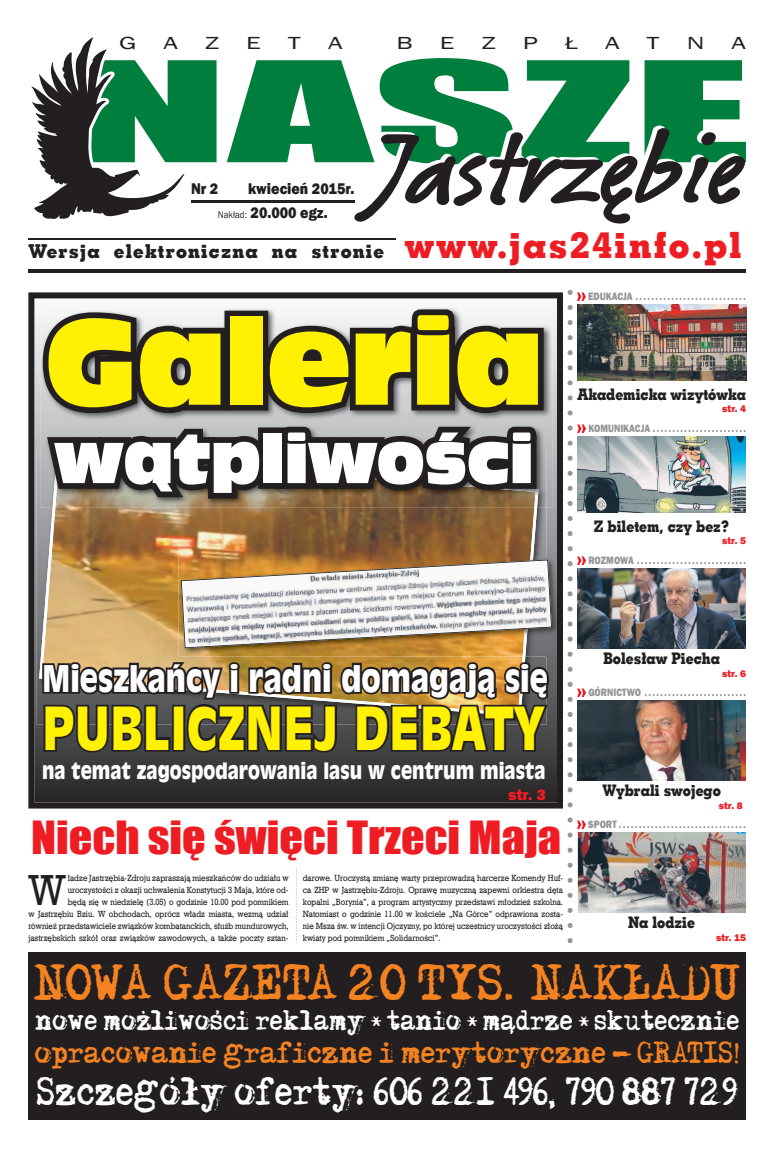
<style>
.page{position:relative;width:780px;height:1154px;background:#fff}
.page>*{position:absolute;margin:0;border:0;box-sizing:border-box;transform-origin:0 0}
.t1{font:113.5px "Incised 901 Nd EU";color:#fff101;scale:.79 1}
.t2{font:64.1px "Incised 901 Nd EU";color:#fff;scale:.79 1}
.t3{font:57.9px "Incised 901 Blk EU";color:#fff101;scale:.85 1}
.t4{font:45px "Maszyna";color:#f58220;scale:.95 1}
.t5{font:43.6px "Geo Slab 712 Md EU";color:#231f20;scale:.91 1}
.t6{font:42px "Impact";color:#ee1d23;scale:1.1 1}
.t7{font:35.9px "Incised 901 Blk EU";color:#fff;scale:.85 1}
.t8{font:35px "Maszyna";color:#fff;scale:.87 1}
.t9{font:27px "Maszyna";color:#f58220;scale:.91 1}
.t10{font:25px "Maszyna";color:#fff;scale:.88 1}
.t11{font:22.1px "Incised 901 Blk EU";color:#fff;scale:.85 1}
.t12{font:19.2px "Geo Slab 703 X Bd EU";letter-spacing:.06em;color:#231f20}
.t13{font:18px "Franklin Gothic";color:#231f20;scale:1.5 1}
.t14{font:16px "Geo Slab 703 X Bd EU";color:#231f20;scale:.9 1}
.t15{font:800 16px/24px "Franklin Gothic";color:#231f20;scale:.9 1}
.t16{font:800 15.8px "Franklin Gothic";color:#ee1d23}
.t17{font:800 11px "Franklin Gothic";color:#939598;scale:.83 1}
.t18{font:800 10px "Franklin Gothic";letter-spacing:.005em;color:#ee1d23}
.t19{font:9px/12px "Geo Slab 712 Md EU";color:#231f20;text-align:right;scale:.91 1}
.s1{font-weight:400;font-size:10px}
.s2{font-size:36.3px;color:#ee1d23}
</style>
<div class="page">
<svg style="left:28px;top:292px;width:535px;height:516px;background:#424041"></svg>
<svg style="left:31px;top:37px;width:185px;height:182px"></svg>
<svg style="left:227px;top:58px;width:519px;height:166px"></svg>
<hr style="left:191px;top:201px;width:163px;height:2px;background:#231f20">
<hr style="left:28px;top:238px;width:367px;height:1px;background:#231f20">
<hr style="left:28px;top:270px;width:718px;height:3px;background:#231f20">
<div style="left:28px;top:952px;width:718px;height:168px;background:#231f20"></div>
<svg style="left:39px;top:648px;width:499px;height:68px;background:#d4ac6a"></svg>
<img style="left:533px;top:557px;width:27px;height:99px">
<img style="left:178px;top:648px;width:344px;height:8px">
<img style="left:522px;top:648px;width:11px;height:8px">
<svg style="left:40px;top:659px;width:511px;height:115px;background:#4f473c"></svg>
<img style="left:37px;top:302px;width:515px;height:346px">
<svg style="left:619px;top:826px;width:126px;height:2px"></svg>
<img style="left:586px;top:832px;width:160px;height:81px">
<svg style="left:644px;top:694px;width:101px;height:2px"></svg>
<svg style="left:635px;top:298px;width:110px;height:2px"></svg>
<svg style="left:653px;top:430px;width:92px;height:2px"></svg>
<svg style="left:637px;top:562px;width:108px;height:2px"></svg>
<img style="left:586px;top:304px;width:160px;height:76px">
<img style="left:586px;top:436px;width:160px;height:76px">
<img style="left:586px;top:568px;width:159px;height:80px">
<img style="left:586px;top:700px;width:159px;height:81px">
<svg style="left:567px;top:290px;width:19px;height:653px"></svg>
<svg style="left:296px;top:868px;width:1px;height:73px"></svg>
<h3 class="t13" style="left:119px;top:32px;width:13px">G</h3>
<h3 class="t13" style="left:163px;top:32px;width:11px">A</h3>
<h3 class="t13" style="left:205px;top:32px;width:11px">Z</h3>
<h3 class="t13" style="left:246px;top:32px;width:11px">E</h3>
<h3 class="t13" style="left:288px;top:32px;width:10px">T</h3>
<h3 class="t13" style="left:328px;top:32px;width:11px">A</h3>
<h3 class="t13" style="left:396px;top:32px;width:12px">B</h3>
<h3 class="t13" style="left:440px;top:32px;width:11px">E</h3>
<h3 class="t13" style="left:481px;top:32px;width:11px">Z</h3>
<h3 class="t13" style="left:522px;top:32px;width:12px">P</h3>
<h3 class="t13" style="left:565px;top:32px;width:10px">Ł</h3>
<h3 class="t13" style="left:605px;top:32px;width:11px">A</h3>
<h3 class="t13" style="left:646px;top:32px;width:10px">T</h3>
<h3 class="t13" style="left:686px;top:32px;width:13px">N</h3>
<h3 class="t13" style="left:731px;top:32px;width:11px">A</h3>
<h3 class="t15" style="left:191px;top:177px;width:32px">Nr 2</h3>
<h3 class="t15" style="left:218px;top:177px;width:153px;text-indent:30px">kwiecień 2015r.<br><span class="s1">Nakład:</span> 20.000 egz.</h3>
<h3 class="t12" style="left:28px;top:239px;width:714px">Wersja elektroniczna na stronie <span class="s2">www.jas24info.pl</span></h3>
<h1 class="t1" style="left:45px;top:293px;width:631px">Galeria</h1>
<h2 class="t2" style="left:55px;top:420px;width:607px">wątpliwości</h2>
<p class="t17" style="left:588px;top:289px;width:55px">EDUKACJA</p>
<h3 class="t14" style="left:577px;top:384px;width:188px">Akademicka wizytówka</h3>
<p class="t17" style="left:588px;top:421px;width:76px">KOMUNIKACJA</p>
<p class="t18" style="left:722px;top:403px;width:25px">str. 4</p>
<h3 class="t14" style="left:593px;top:516px;width:152px">Z biletem, czy bez?</h3>
<p class="t17" style="left:588px;top:553px;width:56px">ROZMOWA</p>
<p class="t18" style="left:722px;top:535px;width:25px">str. 5</p>
<h3 class="t14" style="left:603px;top:648px;width:131px">Bolesław Piecha</h3>
<h3 class="t7" style="left:42px;top:655px;width:597px">Mieszkańcy i radni domagają się</h3>
<h3 class="t3" style="left:42px;top:691px;width:592px">PUBLICZNEJ DEBATY</h3>
<h3 class="t11" style="left:42px;top:756px;width:594px">na temat zagospodarowania lasu w centrum miasta</h3>
<p class="t18" style="left:722px;top:667px;width:25px">str. 6</p>
<p class="t17" style="left:588px;top:685px;width:65px">GÓRNICTWO</p>
<h3 class="t16" style="left:508px;top:784px;width:39px">str. 3</h3>
<h3 class="t14" style="left:602px;top:780px;width:133px">Wybrali swojego</h3>
<p class="t18" style="left:718px;top:799px;width:25px">str. 8</p>
<h3 class="t6" style="left:31px;top:804px;width:483px">Niech się święci Trzeci Maja</h3>
<p class="t19" style="left:28px;top:871px;width:287px">ładze Jastrzębia-Zdroju zapraszają mieszkańców do udziału w uroczystości z okazji uchwalenia Konstytucji 3 Maja, które od-<br>będą się w niedzielę (3.05) o godzinie 10.00 pod pomnikiem<br>w Jastrzębiu Bziu. W obchodach, oprócz władz miasta, wezmą udział również przedstawiciele związków kombatanckich, służb mundurowych, jastrzębskich szkół oraz związków zawodowych, a także poczty sztan-</p>
<p class="t19" style="left:303px;top:871px;width:287px;text-align:justify">darowe. Uroczystą zmianę warty przeprowadzą harcerze Komendy Huf&shy;ca ZHP w Jastrzębiu-Zdroju. Oprawę muzyczną zapewni orkiestra dęta kopalni „Borynia”, a program artystyczny przedstawi młodzież szkolna.<br>Natomiast o godzinie 11.00 w kościele „Na Górce” odprawiona zosta&shy;nie Msza św. w intencji Ojczyzny, po której uczestnicy uroczystości złożą kwiaty pod pomnikiem „Solidarności”.</p>
<h3 class="t5" style="left:29px;top:862px;width:41px">W</h3>
<p class="t17" style="left:588px;top:817px;width:36px">SPORT</p>
<h3 class="t14" style="left:628px;top:912px;width:76px">Na lodzie</h3>
<p class="t18" style="left:716px;top:931px;width:31px">str. 15</p>
<h3 class="t4" style="left:34px;top:958px;width:744px">NOWA GAZETA 20 TYS. NAK£ADU</h3>
<h3 class="t10" style="left:35px;top:1007px;width:801px">nowe mo¿liwoœci reklamy * tanio * m¹drze * skutecznie</h3>
<h3 class="t9" style="left:34px;top:1037px;width:776px">opracowanie graficzne i merytoryczne - GRATIS!</h3>
<h3 class="t8" style="left:37px;top:1072px;width:806px">Szczegó³y oferty: 606 221 496, 790 887 729</h3>
</div>
